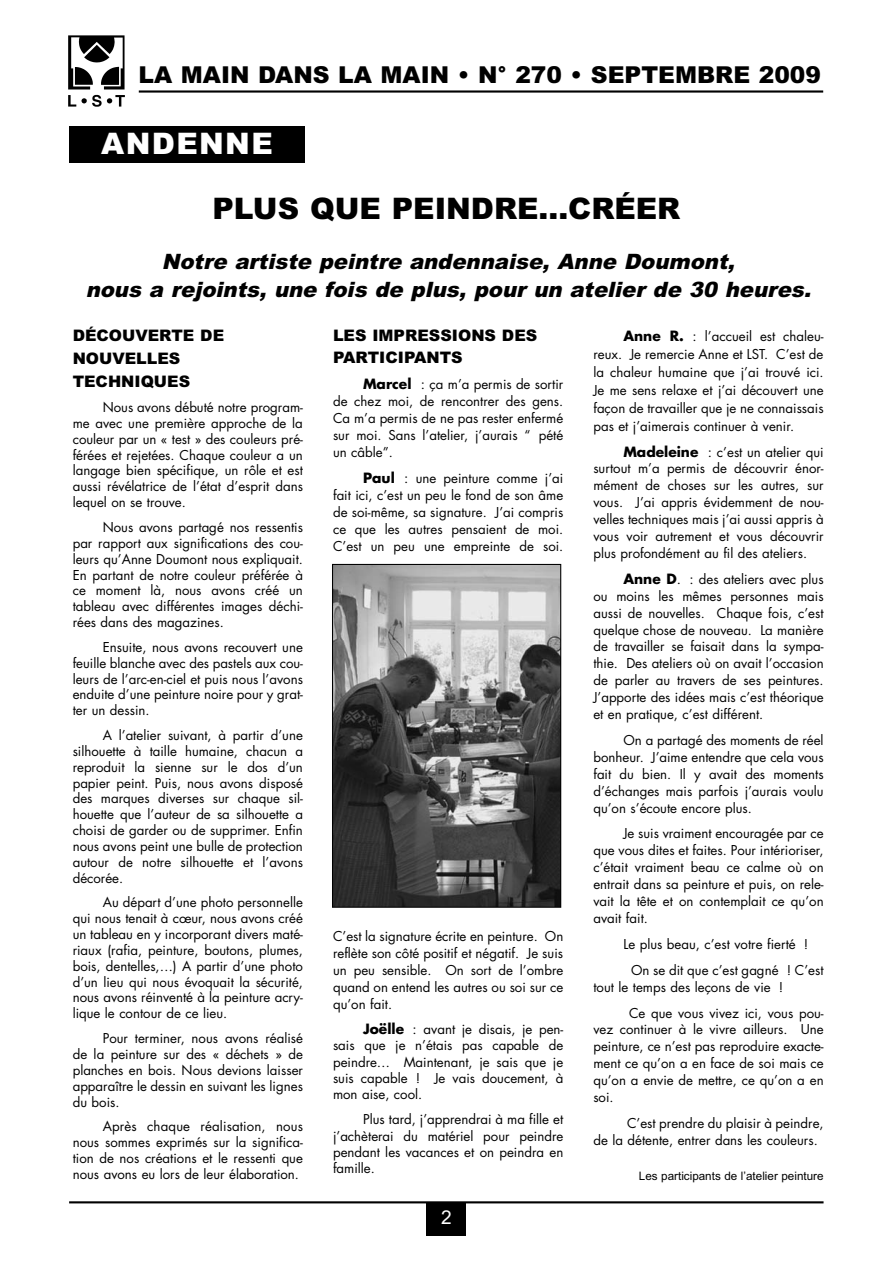
<style>
.page{position:relative;width:893px;height:1263px;background:#fff}
.page>*{position:absolute;margin:0;border:0;box-sizing:border-box;transform-origin:0 0}
.t1{font:900 29.7px "Arial";color:#000}
.t2{font:900 29.7px "Arial";letter-spacing:.045em;color:#fff}
.t3{font:900 23.25px "Arial";color:#000}
.t4{font:italic 900 21.15px/27.6px "Arial";color:#000;text-align:center}
.t5{font:19.05px "Arial";color:#fff}
.t6{font:900 15.9px/23.2px "Arial";color:#000}
.t7{font:13.2px/17px "Futura";color:#000;text-align:justify}
.t8{font:11.7px "Arial";color:#000}
.s1{font-weight:700;font-size:13.8px}
.s2{font-size:13.8px}
</style>
<div class="page">
<div style="left:427px;top:1202px;width:39px;height:34px;background:#000"></div>
<hr style="left:69px;top:1201px;width:754px;height:2px;background:#000">
<div style="left:69px;top:127px;width:236px;height:36px;background:#000"></div>
<img style="left:68px;top:35px;width:57px;height:72px">
<hr style="left:139px;top:90px;width:684px;height:3px;background:#000">
<img style="left:334px;top:566px;width:225px;height:340px">
<div style="left:332px;top:564px;width:229px;height:344px;border:1px solid #000"></div>
<h2 class="t3" style="left:139px;top:66px;width:684px">LA MAIN DANS LA MAIN • N° 270 • SEPTEMBRE 2009</h2>
<h1 class="t2" style="left:101px;top:133px;width:173px">ANDENNE</h1>
<h1 class="t1" style="left:212px;top:198px;width:469px">PLUS QUE PEINDRE...CRÉER</h1>
<h3 class="t4" style="left:86px;top:250px;width:731px">Notre artiste peintre andennaise, Anne Doumont,<br>nous a rejoints, une fois de plus, pour un atelier de 30 heures.</h3>
<p class="t6" style="left:73px;top:325px;width:153px">DÉCOUVERTE DE<br>NOUVELLES<br>TECHNIQUES</p>
<p class="t7" style="left:73px;top:400px;width:232px;line-height:15.9px;text-indent:30px">Nous avons débuté notre program&shy;me avec une première approche de la couleur par un « test » des couleurs pré&shy;férées et rejetées. Chaque couleur a un langage bien spécifique, un rôle et est aussi révélatrice de l’état d’esprit dans lequel on se trouve.</p>
<p class="t7" style="left:73px;top:520px;width:232px;line-height:15.9px;text-indent:30px">Nous avons partagé nos ressentis par rapport aux significations des cou&shy;leurs qu’Anne Doumont nous expliquait.<br>En partant de notre couleur préférée à ce moment là, nous avons créé un tableau avec différentes images déchi&shy;rées dans des magazines.</p>
<p class="t7" style="left:73px;top:640px;width:232px;line-height:15.9px;text-indent:30px">Ensuite, nous avons recouvert une feuille blanche avec des pastels aux cou&shy;leurs de l’arc-en-ciel et puis nous l’avons enduite d’une peinture noire pour y grat&shy;ter un dessin.</p>
<p class="t7" style="left:73px;top:728px;width:232px;line-height:15.9px;text-indent:30px">A l’atelier suivant, à partir d’une silhouette à taille humaine, chacun a reproduit la sienne sur le dos d’un papier peint. Puis, nous avons disposé des marques diverses sur chaque sil&shy;houette que l’auteur de sa silhouette a choisi de garder ou de supprimer. Enfin nous avons peint une bulle de protection autour de notre silhouette et l’avons décorée.</p>
<p class="t7" style="left:73px;top:896px;width:232px;line-height:15.9px;text-indent:30px">Au départ d’une photo personnelle qui nous tenait à cœur, nous avons créé un tableau en y incorporant divers maté&shy;riaux (rafia, peinture, boutons, plumes, bois, dentelles,…) A partir d’une photo d’un lieu qui nous évoquait la sécurité, nous avons réinventé à la peinture acry&shy;lique le contour de ce lieu.</p>
<p class="t7" style="left:73px;top:1031px;width:232px;line-height:15.9px;text-indent:30px">Pour terminer, nous avons réalisé de la peinture sur des « déchets » de planches en bois. Nous devions laisser apparaître le dessin en suivant les lignes du bois.</p>
<p class="t7" style="left:73px;top:1120px;width:232px;line-height:15.9px;text-indent:30px">Après chaque réalisation, nous nous sommes exprimés sur la significa&shy;tion de nos créations et le ressenti que nous avons eu lors de leur élaboration.</p>
<p class="t6" style="left:333px;top:325px;width:206px;line-height:22.6px">LES IMPRESSIONS DES<br>PARTICIPANTS</p>
<p class="t7" style="left:333px;top:377px;width:232px;text-indent:30px"><span class="s1">Marcel</span> <span class="s2">:</span> ça m’a permis de sortir de chez moi, de rencontrer des gens.<br>Ca m’a permis de ne pas rester enfermé sur moi. Sans l’atelier, j’aurais “ pété un câble”.</p>
<p class="t7" style="left:333px;top:471px;width:232px;text-indent:30px"><span class="s1">Paul</span> <span class="s2">:</span> une peinture comme j’ai fait ici, c’est un peu le fond de son âme de soi-même, sa signature. J’ai compris ce que les autres pensaient de moi.<br>C’est un peu une empreinte de soi.</p>
<p class="t7" style="left:593px;top:328px;width:232px;line-height:18px;text-indent:30px"><span class="s1">Anne R.</span> <span class="s2">:</span> l’accueil est chaleu&shy;reux. Je remercie Anne et LST. C’est de la chaleur humaine que j’ai trouvé ici.<br>Je me sens relaxe et j’ai découvert une façon de travailler que je ne connaissais pas et j’aimerais continuer à venir.</p>
<p class="t7" style="left:593px;top:444px;width:232px;text-indent:30px"><span class="s1">Madeleine</span> <span class="s2">:</span> c’est un atelier qui surtout m’a permis de découvrir énor&shy;mément de choses sur les autres, sur vous. J’ai appris évidemment de nou&shy;velles techniques mais j’ai aussi appris à vous voir autrement et vous découvrir plus profondément au fil des ateliers.</p>
<p class="t7" style="left:593px;top:572px;width:232px;text-indent:30px"><span class="s1">Anne D</span><span class="s2">. :</span> des ateliers avec plus ou moins les mêmes personnes mais aussi de nouvelles. Chaque fois, c’est quelque chose de nouveau. La manière de travailler se faisait dans la sympa&shy;thie. Des ateliers où on avait l’occasion de parler au travers de ses peintures.<br>J’apporte des idées mais c’est théorique et en pratique, c’est différent.</p>
<p class="t7" style="left:593px;top:733px;width:232px;text-indent:30px">On a partagé des moments de réel bonheur. J’aime entendre que cela vous fait du bien. Il y avait des moments d’échanges mais parfois j’aurais voulu qu’on s’écoute encore plus.</p>
<p class="t7" style="left:593px;top:826px;width:232px;text-indent:30px">Je suis vraiment encouragée par ce que vous dites et faites. Pour intérioriser, c’était vraiment beau ce calme où on entrait dans sa peinture et puis, on rele&shy;vait la tête et on contemplait ce qu’on avait fait.</p>
<p class="t7" style="left:631px;top:932px;width:194px;line-height:26px;text-indent:-8px">Le plus beau, c’est votre fierté !<br>On se dit que c’est gagné ! C’est</p>
<p class="t7" style="left:629px;top:975px;width:196px;line-height:26px;text-indent:-36px">tout le temps des leçons de vie !<br>Ce que vous vivez ici, vous pou-</p>
<p class="t7" style="left:593px;top:1022px;width:232px">vez continuer à le vivre ailleurs. Une peinture, ce n’est pas reproduire exacte&shy;ment ce qu’on a en face de soi mais ce qu’on a envie de mettre, ce qu’on a en soi.</p>
<p class="t7" style="left:593px;top:1116px;width:232px;text-indent:34px">C’est prendre du plaisir à peindre, de la détente, entrer dans les couleurs.</p>
<p class="t8" style="left:639px;top:1172px;width:186px">Les participants de l’atelier peinture</p>
<p class="t7" style="left:333px;top:929px;width:232px">C’est la signature écrite en peinture. On reflète son côté positif et négatif. Je suis un peu sensible. On sort de l’ombre quand on entend les autres ou soi sur ce qu’on fait.</p>
<p class="t7" style="left:333px;top:1022px;width:232px;line-height:16.2px;text-indent:30px"><span class="s1">Joëlle</span> <span class="s2">:</span> avant je disais, je pen&shy;sais que je n’étais pas capable de peindre… Maintenant, je sais que je suis capable ! Je vais doucement, à mon aise, cool.</p>
<p class="t7" style="left:333px;top:1112px;width:232px;line-height:16.2px;text-indent:30px">Plus tard, j’apprendrai à ma fille et j’achèterai du matériel pour peindre pendant les vacances et on peindra en famille.</p>
<h3 class="t5" style="left:441px;top:1210px;width:12px">2</h3>
</div>
